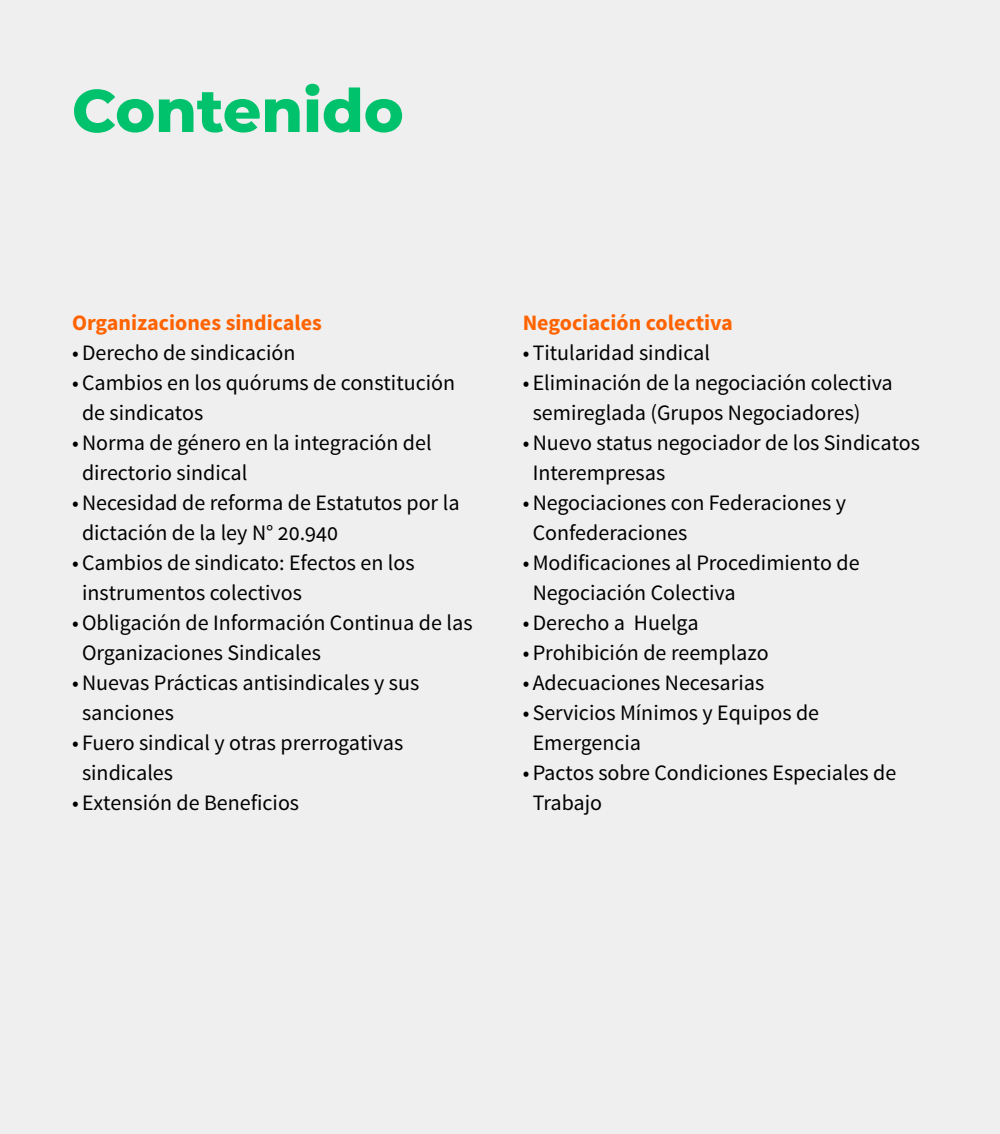
<style>
.page{position:relative;width:1000px;height:1134px;background:#efefef}
.page>*{position:absolute;margin:0;border:0;box-sizing:border-box;transform-origin:0 0}
.t1{font:800 60px "Montserrat";color:#00c26d}
.t2{font:22px/30px "Source Sans Pro";color:#000}
.t3{font:700 22px "Source Sans Pro";color:#ff6300}
</style>
<div class="page">
<h1 class="t1" style="left:72px;top:67px;width:333px">Contenido</h1>
<p class="t3" style="left:72px;top:309px;width:252px">Organizaciones sindicales</p>
<p class="t2" style="left:72px;top:338px;width:225px">•Derecho de sindicación</p>
<p class="t2" style="left:82px;top:368px;width:375px;text-indent:-10px">• Cambios en los quórums de constitución de sindicatos</p>
<p class="t2" style="left:82px;top:428px;width:351px;text-indent:-10px">•Norma de género en la integración del directorio sindical</p>
<p class="t2" style="left:82px;top:488px;width:379px;text-indent:-10px">•Necesidad de reforma de Estatutos por la dictación de la ley N° 20.940</p>
<p class="t2" style="left:82px;top:548px;width:334px;text-indent:-10px">• Cambios de sindicato: Efectos en los instrumentos colectivos</p>
<p class="t2" style="left:82px;top:608px;width:392px;text-indent:-10px">•Obligación de Información Continua de las<br>Organizaciones Sindicales</p>
<p class="t2" style="left:82px;top:668px;width:339px;text-indent:-10px">•Nuevas Prácticas antisindicales y sus sanciones</p>
<p class="t2" style="left:82px;top:728px;width:323px;text-indent:-10px">• Fuero sindical y otras prerrogativas sindicales</p>
<p class="t2" style="left:72px;top:788px;width:229px">• Extensión de Beneficios</p>
<p class="t3" style="left:523px;top:309px;width:212px">Negociación colectiva</p>
<p class="t2" style="left:523px;top:338px;width:189px">• Titularidad sindical</p>
<p class="t2" style="left:533px;top:368px;width:362px;text-indent:-10px">• Eliminación de la negociación colectiva semireglada (Grupos Negociadores)</p>
<p class="t2" style="left:533px;top:428px;width:389px;text-indent:-10px">•Nuevo status negociador de los Sindicatos<br>Interempresas</p>
<p class="t2" style="left:533px;top:488px;width:315px;text-indent:-10px">•Negociaciones con Federaciones y<br>Confederaciones</p>
<p class="t2" style="left:533px;top:548px;width:328px;text-indent:-10px">• Modificaciones al Procedimiento de<br>Negociación Colectiva</p>
<p class="t2" style="left:523px;top:608px;width:177px">•Derecho a Huelga</p>
<p class="t2" style="left:523px;top:638px;width:247px">• Prohibición de reemplazo</p>
<p class="t2" style="left:523px;top:668px;width:243px">• Adecuaciones Necesarias</p>
<p class="t2" style="left:533px;top:698px;width:288px;text-indent:-10px">• Servicios Mínimos y Equipos de<br>Emergencia</p>
<p class="t2" style="left:533px;top:758px;width:365px;text-indent:-10px">• Pactos sobre Condiciones Especiales de<br>Trabajo</p>
</div>
